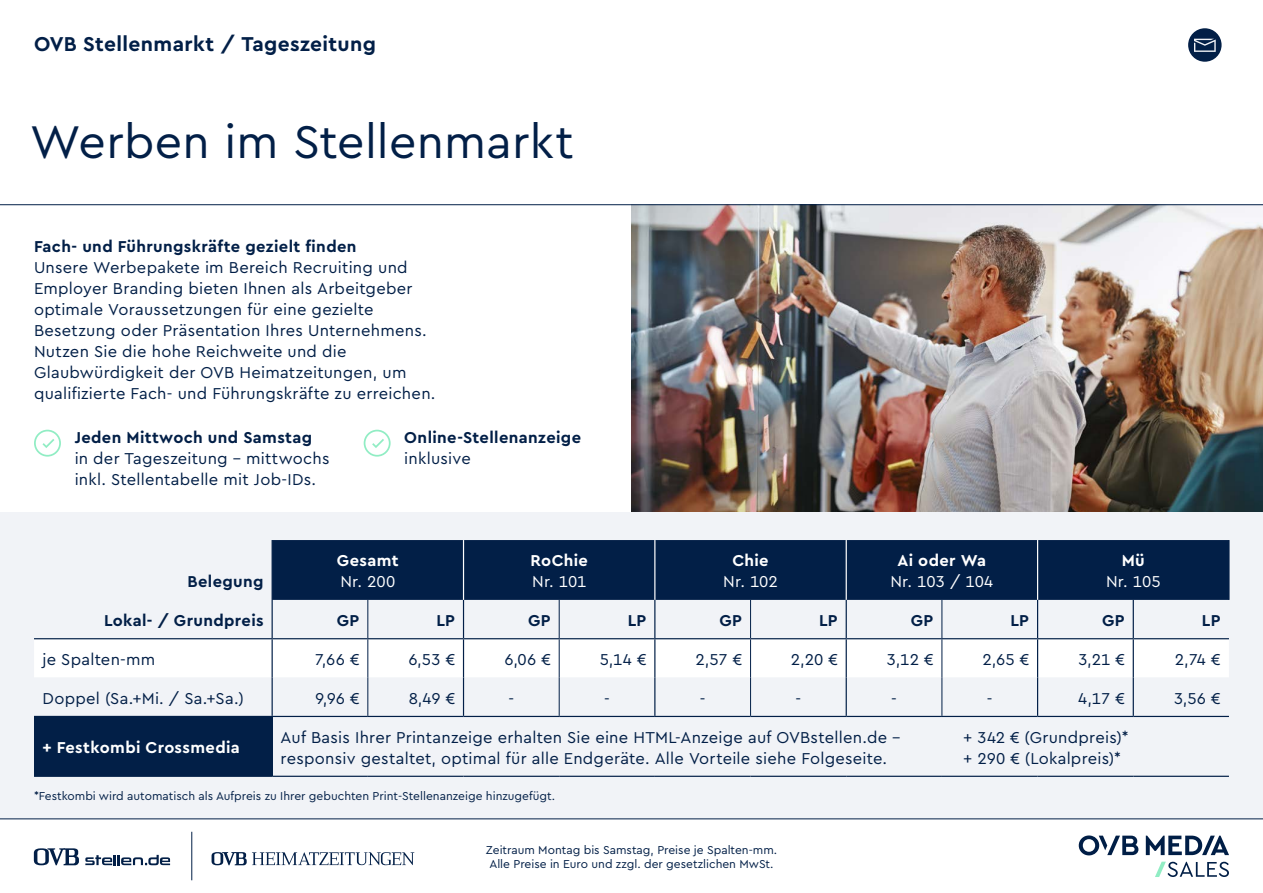
<style>
.page{position:relative;width:1263px;height:893px;background:#fff}
.page>*{position:absolute;margin:0;border:0;box-sizing:border-box;transform-origin:0 0}
.t1{font:48px "Cera Pro";letter-spacing:.005em;color:#021f47}
.t2{font:700 21px "Cera Pro";letter-spacing:.015em;color:#021f47}
.t3{font:16.5px/21px "Cera Pro";letter-spacing:.015em;color:#021f47}
.t4{font:700 16.5px "Cera Pro";letter-spacing:.025em;color:#021f47}
.t5{font:700 16.5px "Cera Pro";letter-spacing:.02em;color:#fff}
.t6{font:16.5px "Cera Pro";letter-spacing:.005em;color:#fff}
.t7{font:12px/14.4px "Cera Pro";color:#021f47;text-align:center}
</style>
<div class="page">
<div style="left:1188px;top:28px;width:33px;height:34px;background:#021f47;border-radius:50%"></div>
<svg style="left:1194px;top:39px;width:22px;height:13px"></svg>
<img style="left:631px;top:205px;width:632px;height:307px">
<svg style="left:34px;top:430px;width:27px;height:27px"></svg>
<svg style="left:364px;top:430px;width:27px;height:27px"></svg>
<svg style="left:212px;top:852px;width:202px;height:13px"></svg>
<hr style="left:192px;top:832px;width:1px;height:48px;background:#021f47">
<svg style="left:34px;top:848px;width:45px;height:17px"></svg>
<svg style="left:85px;top:855px;width:85px;height:10px"></svg>
<div style="left:0;top:512px;width:1263px;height:307px;background:#f1f3f7"></div>
<div style="left:273px;top:540px;width:955px;height:60px;background:#021f47"></div>
<div style="left:34px;top:639px;width:1195px;height:39px;background:#fff"></div>
<svg style="left:34px;top:678px;width:1195px;height:98px"></svg>
<div style="left:34px;top:716px;width:238px;height:60px;background:#021f47"></div>
<hr style="left:368px;top:600px;width:1px;height:38px;background:#021f47">
<hr style="left:559px;top:600px;width:1px;height:38px;background:#021f47">
<hr style="left:750px;top:600px;width:1px;height:38px;background:#021f47">
<hr style="left:942px;top:600px;width:1px;height:38px;background:#021f47">
<hr style="left:368px;top:639px;width:1px;height:39px;background:#021f47">
<hr style="left:559px;top:639px;width:1px;height:39px;background:#021f47">
<hr style="left:750px;top:639px;width:1px;height:39px;background:#021f47">
<hr style="left:942px;top:639px;width:1px;height:39px;background:#021f47">
<hr style="left:368px;top:678px;width:1px;height:38px;background:#021f47">
<hr style="left:559px;top:678px;width:1px;height:38px;background:#021f47">
<hr style="left:750px;top:678px;width:1px;height:38px;background:#021f47">
<hr style="left:942px;top:678px;width:1px;height:38px;background:#021f47">
<hr style="left:34px;top:638px;width:238px;height:1px;background:#021f47">
<hr style="left:272px;top:638px;width:96px;height:1px;background:#021f47">
<hr style="left:368px;top:638px;width:95px;height:1px;background:#021f47">
<hr style="left:463px;top:638px;width:96px;height:1px;background:#021f47">
<hr style="left:559px;top:638px;width:96px;height:1px;background:#021f47">
<hr style="left:655px;top:638px;width:95px;height:1px;background:#021f47">
<hr style="left:750px;top:638px;width:96px;height:1px;background:#021f47">
<hr style="left:846px;top:638px;width:96px;height:1px;background:#021f47">
<hr style="left:942px;top:638px;width:95px;height:1px;background:#021f47">
<hr style="left:1037px;top:638px;width:96px;height:1px;background:#021f47">
<hr style="left:1133px;top:638px;width:96px;height:1px;background:#021f47">
<hr style="left:272px;top:716px;width:96px;height:1px;background:#021f47">
<hr style="left:368px;top:716px;width:95px;height:1px;background:#021f47">
<hr style="left:463px;top:716px;width:96px;height:1px;background:#021f47">
<hr style="left:559px;top:716px;width:96px;height:1px;background:#021f47">
<hr style="left:655px;top:716px;width:95px;height:1px;background:#021f47">
<hr style="left:750px;top:716px;width:96px;height:1px;background:#021f47">
<hr style="left:846px;top:716px;width:96px;height:1px;background:#021f47">
<hr style="left:942px;top:716px;width:95px;height:1px;background:#021f47">
<hr style="left:1037px;top:716px;width:96px;height:1px;background:#021f47">
<hr style="left:1133px;top:716px;width:96px;height:1px;background:#021f47">
<hr style="left:34px;top:776px;width:238px;height:1px;background:#021f47">
<hr style="left:272px;top:776px;width:96px;height:1px;background:#021f47">
<hr style="left:368px;top:776px;width:95px;height:1px;background:#021f47">
<hr style="left:463px;top:776px;width:96px;height:1px;background:#021f47">
<hr style="left:559px;top:776px;width:96px;height:1px;background:#021f47">
<hr style="left:655px;top:776px;width:95px;height:1px;background:#021f47">
<hr style="left:750px;top:776px;width:96px;height:1px;background:#021f47">
<hr style="left:846px;top:776px;width:96px;height:1px;background:#021f47">
<hr style="left:942px;top:776px;width:95px;height:1px;background:#021f47">
<hr style="left:1037px;top:776px;width:96px;height:1px;background:#021f47">
<hr style="left:1133px;top:776px;width:96px;height:1px;background:#021f47">
<hr style="left:654px;top:639px;width:1px;height:39px;background:#021f47">
<hr style="left:654px;top:678px;width:1px;height:38px;background:#021f47">
<hr style="left:846px;top:639px;width:1px;height:39px;background:#021f47">
<hr style="left:846px;top:678px;width:1px;height:38px;background:#021f47">
<hr style="left:1037px;top:639px;width:1px;height:39px;background:#021f47">
<hr style="left:1037px;top:678px;width:1px;height:38px;background:#021f47">
<hr style="left:463px;top:600px;width:1px;height:38px;background:#021f47">
<hr style="left:463px;top:639px;width:1px;height:39px;background:#021f47">
<hr style="left:463px;top:678px;width:1px;height:38px;background:#021f47">
<hr style="left:463px;top:540px;width:1px;height:60px;background:#fff">
<hr style="left:654px;top:540px;width:1px;height:60px;background:#fff">
<hr style="left:846px;top:540px;width:1px;height:60px;background:#fff">
<hr style="left:1037px;top:540px;width:1px;height:60px;background:#fff">
<hr style="left:654px;top:600px;width:1px;height:38px;background:#021f47">
<hr style="left:846px;top:600px;width:1px;height:38px;background:#021f47">
<hr style="left:1037px;top:600px;width:1px;height:38px;background:#021f47">
<hr style="left:272px;top:540px;width:1px;height:60px;background:#021f47">
<hr style="left:272px;top:600px;width:1px;height:38px;background:#021f47">
<hr style="left:272px;top:639px;width:1px;height:39px;background:#021f47">
<hr style="left:272px;top:678px;width:1px;height:38px;background:#021f47">
<hr style="left:272px;top:717px;width:1px;height:59px;background:#021f47">
<hr style="left:1133px;top:600px;width:1px;height:38px;background:#021f47">
<hr style="left:1133px;top:639px;width:1px;height:39px;background:#021f47">
<hr style="left:1133px;top:678px;width:1px;height:38px;background:#021f47">
<hr style="left:1228px;top:540px;width:1px;height:60px;background:#021f47">
<hr style="left:0;top:819px;width:1263px;height:1px;background:#021f47">
<svg style="left:1079px;top:835px;width:59px;height:20px"></svg>
<svg style="left:1146px;top:836px;width:83px;height:19px"></svg>
<svg style="left:1155px;top:862px;width:74px;height:15px"></svg>
<hr style="left:0;top:204px;width:1263px;height:1px;background:#021f47">
<p class="t2" style="left:34px;top:30px;width:343px">OVB Stellenmarkt / Tageszeitung</p>
<h1 class="t1" style="left:30px;top:110px;width:546px">Werben im Stellenmarkt</h1>
<p class="t4" style="left:34px;top:236px;width:324px">Fach- und Führungskräfte gezielt finden</p>
<p class="t3" style="left:34px;top:256px;width:403px">Unsere Werbepakete im Bereich Recruiting und Employer Branding bieten Ihnen als Arbeitgeber optimale Voraussetzungen für eine gezielte Besetzung oder Präsentation Ihres Unternehmens.<br>Nutzen Sie die hohe Reichweite und die Glaubwürdigkeit der OVB Heimatzeitungen, um qualifizierte Fach- und Führungskräfte zu erreichen.</p>
<p class="t4" style="left:75px;top:426px;width:239px">Jeden Mittwoch und Samstag</p>
<p class="t3" style="left:75px;top:447px;width:256px">in der Tageszeitung – mittwochs inkl. Stellentabelle mit Job-IDs.</p>
<p class="t4" style="left:404px;top:427px;width:178px">Online-Stellenanzeige</p>
<p class="t3" style="left:404px;top:447px;width:68px">inklusive</p>
<p class="t4" style="left:187px;top:571px;width:78px">Belegung</p>
<p class="t5" style="left:337px;top:550px;width:63px">Gesamt</p>
<p class="t6" style="left:340px;top:571px;width:56px">Nr. 200</p>
<p class="t5" style="left:530px;top:550px;width:59px">RoChie</p>
<p class="t6" style="left:532px;top:571px;width:56px">Nr. 101</p>
<p class="t5" style="left:732px;top:550px;width:38px">Chie</p>
<p class="t6" style="left:723px;top:571px;width:56px">Nr. 102</p>
<p class="t5" style="left:897px;top:550px;width:90px">Ai oder Wa</p>
<p class="t6" style="left:890px;top:571px;width:105px">Nr. 103 / 104</p>
<p class="t5" style="left:1122px;top:550px;width:25px">Mü</p>
<p class="t6" style="left:1106px;top:571px;width:56px">Nr. 105</p>
<p class="t4" style="left:104px;top:609px;width:161px">Lokal- / Grundpreis</p>
<p class="t4" style="left:337px;top:609px;width:24px">GP</p>
<p class="t4" style="left:436px;top:609px;width:20px">LP</p>
<p class="t4" style="left:528px;top:609px;width:24px">GP</p>
<p class="t4" style="left:628px;top:609px;width:20px">LP</p>
<p class="t4" style="left:719px;top:609px;width:24px">GP</p>
<p class="t4" style="left:819px;top:609px;width:20px">LP</p>
<p class="t4" style="left:911px;top:609px;width:24px">GP</p>
<p class="t4" style="left:1010px;top:609px;width:20px">LP</p>
<p class="t4" style="left:1102px;top:609px;width:24px">GP</p>
<p class="t4" style="left:1202px;top:609px;width:20px">LP</p>
<p class="t3" style="left:43px;top:648px;width:114px">je Spalten-mm</p>
<p class="t3" style="left:315px;top:648px;width:46px">7,66 €</p>
<p class="t3" style="left:408px;top:648px;width:48px">6,53 €</p>
<p class="t3" style="left:504px;top:648px;width:48px">6,06 €</p>
<p class="t3" style="left:600px;top:648px;width:48px">5,14 €</p>
<p class="t3" style="left:695px;top:648px;width:48px">2,57 €</p>
<p class="t3" style="left:791px;top:648px;width:48px">2,20 €</p>
<p class="t3" style="left:887px;top:648px;width:48px">3,12 €</p>
<p class="t3" style="left:982px;top:648px;width:48px">2,65 €</p>
<p class="t3" style="left:1078px;top:648px;width:48px">3,21 €</p>
<p class="t3" style="left:1175px;top:648px;width:47px">2,74 €</p>
<p class="t3" style="left:43px;top:687px;width:203px">Doppel (Sa.+Mi. / Sa.+Sa.)</p>
<p class="t3" style="left:315px;top:687px;width:46px">9,96 €</p>
<p class="t3" style="left:409px;top:687px;width:48px">8,49 €</p>
<p class="t3" style="left:508px;top:687px;width:7px">-</p>
<p class="t3" style="left:604px;top:687px;width:7px">-</p>
<p class="t3" style="left:700px;top:687px;width:7px">-</p>
<p class="t3" style="left:795px;top:687px;width:7px">-</p>
<p class="t3" style="left:891px;top:687px;width:7px">-</p>
<p class="t3" style="left:987px;top:687px;width:7px">-</p>
<p class="t3" style="left:1078px;top:687px;width:48px">4,17 €</p>
<p class="t3" style="left:1174px;top:687px;width:48px">3,56 €</p>
<p class="t5" style="left:42px;top:736px;width:199px">+ Festkombi Crossmedia</p>
<p class="t3" style="left:281px;top:726px;width:621px">Auf Basis Ihrer Printanzeige erhalten Sie eine HTML-Anzeige auf OVBstellen.de – responsiv gestaltet, optimal für alle Endgeräte. Alle Vorteile siehe Folgeseite.</p>
<p class="t3" style="left:963px;top:726px;width:167px">+ 342 € (Grundpreis)* + 290 € (Lokalpreis)*</p>
<p class="t7" style="left:34px;top:788px;width:523px">*Festkombi wird automatisch als Aufpreis zu Ihrer gebuchten Print-Stellenanzeige hinzugefügt.</p>
<p class="t7" style="left:486px;top:842px;width:293px">Zeitraum Montag bis Samstag, Preise je Spalten-mm.<br>Alle Preise in Euro und zzgl. der gesetzlichen MwSt.</p>
</div>
